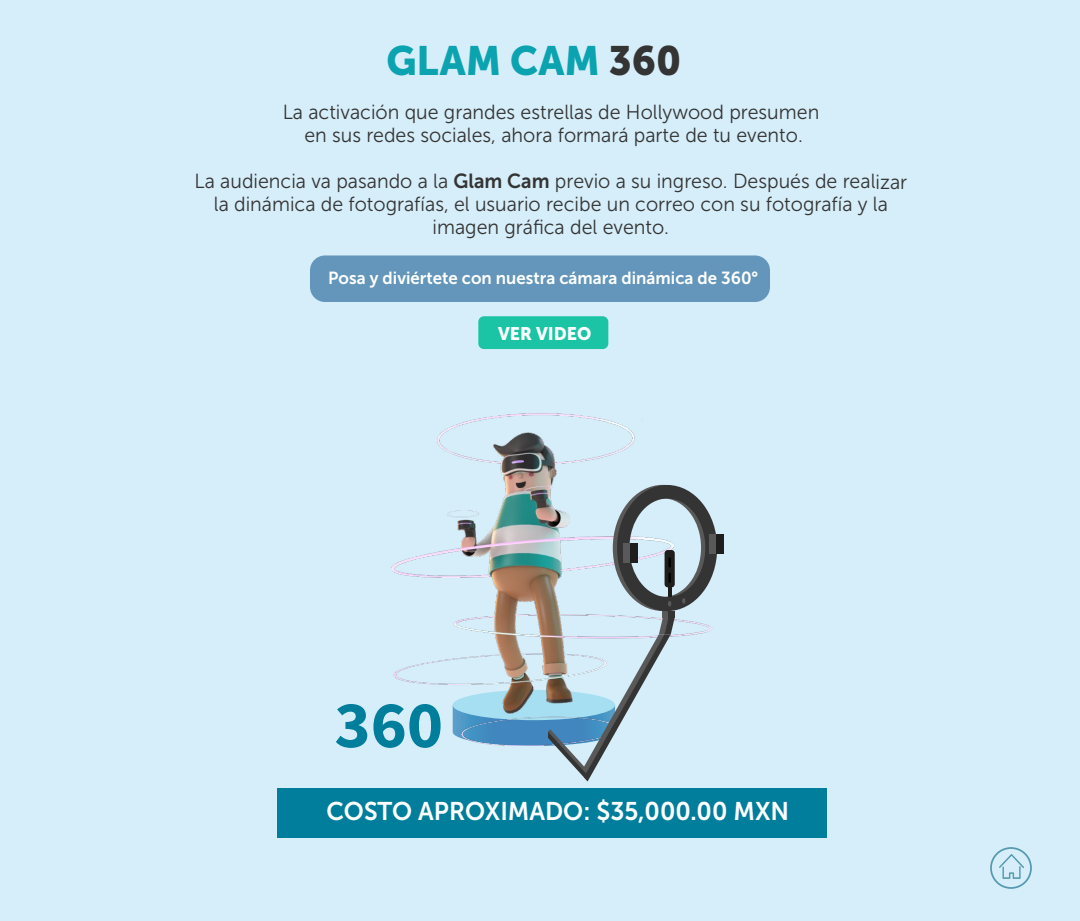
<style>
.page{position:relative;width:1080px;height:921px;background:#d6eef9}
.page>*{position:absolute;margin:0;border:0;box-sizing:border-box;transform-origin:0 0}
.t1{font:40.7px "Museo Sans 900";color:#0ba3af;scale:.96 1}
.t2{font:25.5px "Museo Sans 700";color:#fff;scale:.96 1}
.t3{font:20.4px/23px "Museo Sans 300";color:#343434;text-align:center;scale:.96 1}
.t4{font:18.1px "Museo Sans 900";color:#fff;scale:.96 1}
.t5{font:17.4px "Museo Sans 700";color:#fff;scale:.96 1}
.s1{color:#343434}
.s2{font-family:"Museo Sans 700"}
</style>
<div class="page">
<div style="left:277px;top:788px;width:550px;height:50px;background:#007e9b"></div>
<svg style="left:342px;top:746px;width:18px;height:2px"></svg>
<svg style="left:382px;top:746px;width:50px;height:2px"></svg>
<div style="left:310px;top:255px;width:460px;height:47px;background:#6396ba;border-radius:15px"></div>
<img style="left:336px;top:413px;width:329px;height:333px">
<div style="left:717px;top:534px;width:7px;height:20px;background:#1e1e1e"></div>
<svg style="left:453px;top:485px;width:264px;height:296px"></svg>
<svg style="left:999px;top:854px;width:25px;height:25px"></svg>
<div style="left:990px;top:847px;width:42px;height:42px;border:2px solid #5499af;border-radius:50%"></div>
<div style="left:478px;top:316px;width:130px;height:33px;background:#1ac4a4;border-radius:6px"></div>
<h1 class="t1" style="left:386px;top:37px;width:309px">GLAM CAM <span class="s1">360</span></h1>
<p class="t3" style="left:283px;top:101px;width:560px">La activación que grandes estrellas de Hollywood presumen en sus redes sociales, ahora formará parte de tu evento.</p>
<p class="t3" style="left:195px;top:170px;width:744px">La audiencia va pasando a la <span class="s2">Glam Cam</span> previo a su ingreso. Después de realizar la dinámica de fotografías, el usuario recibe un correo con su fotografía y la imagen gráfica del evento.</p>
<p class="t5" style="left:328px;top:268px;width:449px">Posa y diviértete con nuestra cámara dinámica de 360°</p>
<p class="t4" style="left:498px;top:323px;width:99px">VER VIDEO</p>
<p class="t2" style="left:327px;top:797px;width:484px">COSTO APROXIMADO: $35,000.00 MXN</p>
</div>
